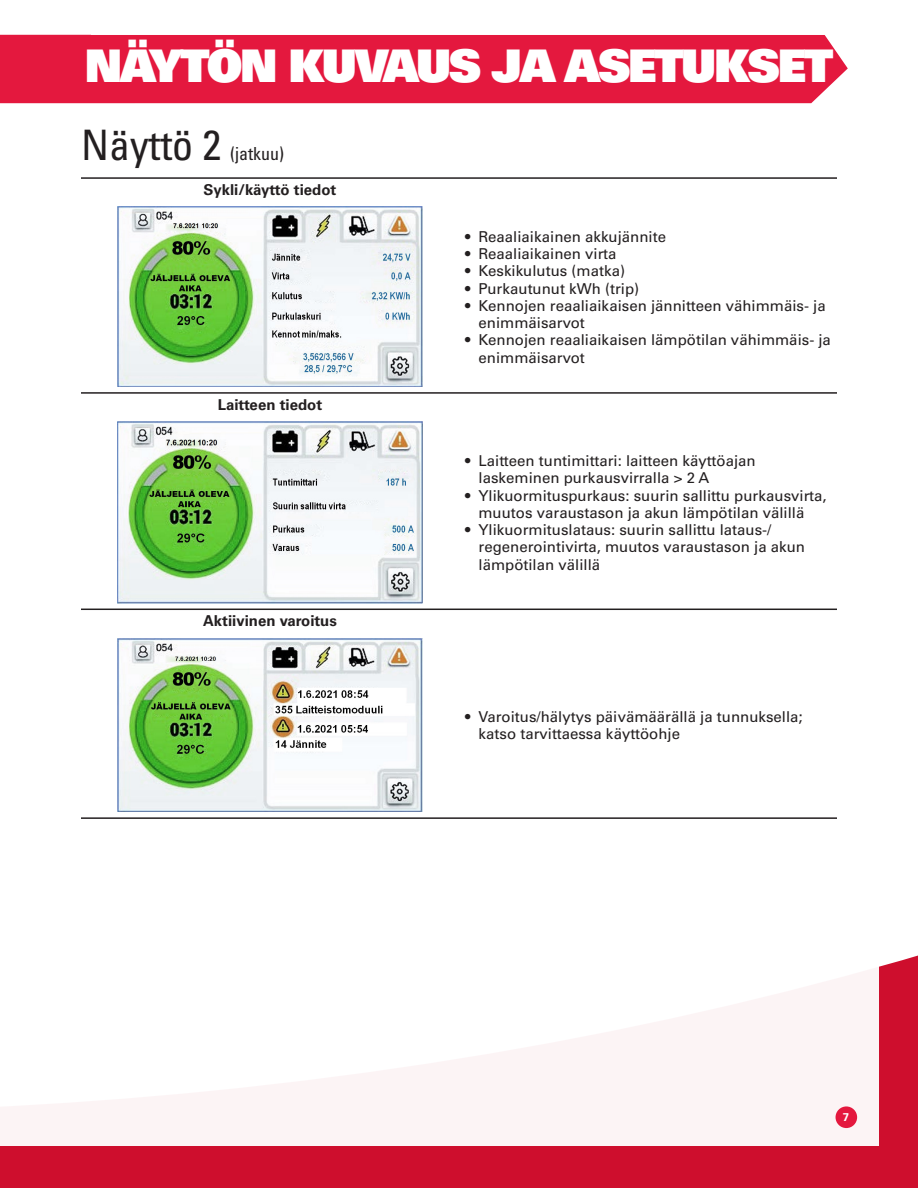
<style>
.page{position:relative;width:918px;height:1188px;background:#fff}
.page>*{position:absolute;margin:0;border:0;box-sizing:border-box;transform-origin:0 0}
.t1{font:45px "Univers LT Pro 85 X Black";letter-spacing:-.05em;color:#fff}
.Labels{font:condensed 42px "Univers LT Pro";color:#231f20}
.Labels-2{font:condensed 18px "Univers LT Pro";color:#231f20}
.t2{font:15px/17.2px "Univers LT Pro 55 Roman";color:#231f20}
.Labels-3{font:700 15px "Univers LT Pro 65";color:#231f20}
.t3{font:700 11.25px "Univers LT Pro 65";color:#fff}
</style>
<div class="page">
<div style="left:0;top:955px;width:918px;height:233px;background:#ce0e2d"></div>
<div style="left:0;top:857px;width:879px;height:289px;background:#fff"></div>
<div style="left:135px;top:35px;width:713px;height:68px;background:#e4183e"></div>
<div style="left:0;top:35px;width:135px;height:68px;background:#e4183e"></div>
<hr style="left:81px;top:177px;width:378px;height:2px;background:#231f20">
<hr style="left:459px;top:177px;width:378px;height:2px;background:#231f20">
<hr style="left:81px;top:392px;width:378px;height:2px;background:#231f20">
<hr style="left:459px;top:392px;width:378px;height:2px;background:#231f20">
<hr style="left:81px;top:609px;width:378px;height:1px;background:#231f20">
<hr style="left:459px;top:609px;width:378px;height:1px;background:#231f20">
<hr style="left:81px;top:817px;width:378px;height:2px;background:#231f20">
<hr style="left:459px;top:817px;width:378px;height:2px;background:#231f20">
<img style="left:118px;top:207px;width:304px;height:180px">
<img style="left:118px;top:422px;width:304px;height:181px">
<img style="left:118px;top:638px;width:304px;height:173px">
<div style="left:836px;top:1106px;width:21px;height:22px;background:#e4183e;border-radius:50%"></div>
<p class="t1" style="left:85px;top:36px;width:750px">NÄYTÖN KUVAUS JA ASETUKSET</p>
<p class="Labels" style="left:81px;top:118px;width:141px">Näyttö 2</p>
<p class="Labels-2" style="left:230px;top:142px;width:55px">(jatkuu)</p>
<p class="Labels-3" style="left:204px;top:179px;width:134px">Sykli/käyttö tiedot</p>
<p class="Labels-3" style="left:218px;top:394px;width:106px">Laitteen tiedot</p>
<p class="Labels-3" style="left:203px;top:610px;width:135px">Aktiivinen varoitus</p>
<p class="t2" style="left:465px;top:227px;width:203px">• Reaaliaikainen akkujännite</p>
<p class="t2" style="left:465px;top:245px;width:153px">• Reaaliaikainen virta</p>
<p class="t2" style="left:465px;top:262px;width:162px">• Keskikulutus (matka)</p>
<p class="t2" style="left:465px;top:279px;width:176px">• Purkautunut kWh (trip)</p>
<p class="t2" style="left:478px;top:296px;width:349px;text-indent:-14px">• Kennojen reaaliaikaisen jännitteen vähimmäis- ja enimmäisarvot</p>
<p class="t2" style="left:478px;top:331px;width:354px;text-indent:-14px">• Kennojen reaaliaikaisen lämpötilan vähimmäis- ja enimmäisarvot</p>
<p class="t2" style="left:478px;top:452px;width:279px;text-indent:-14px">• Laitteen tuntimittari: laitteen käyttöajan laskeminen purkausvirralla &gt; 2 A</p>
<p class="t2" style="left:465px;top:486px;width:363px;text-align:center">• Ylikuormituspurkaus: suurin sallittu purkausvirta, muutos varaustason ja akun lämpötilan välillä</p>
<p class="t2" style="left:478px;top:521px;width:328px;text-indent:-14px">• Ylikuormituslataus: suurin sallittu lataus-/ regenerointivirta, muutos varaustason ja akun lämpötilan välillä</p>
<p class="t2" style="left:478px;top:707px;width:326px;text-indent:-14px">• Varoitus/hälytys päivämäärällä ja tunnuksella; katso tarvittaessa käyttöohje</p>
<p class="t3" style="left:843px;top:1109px;width:8px">7</p>
</div>
